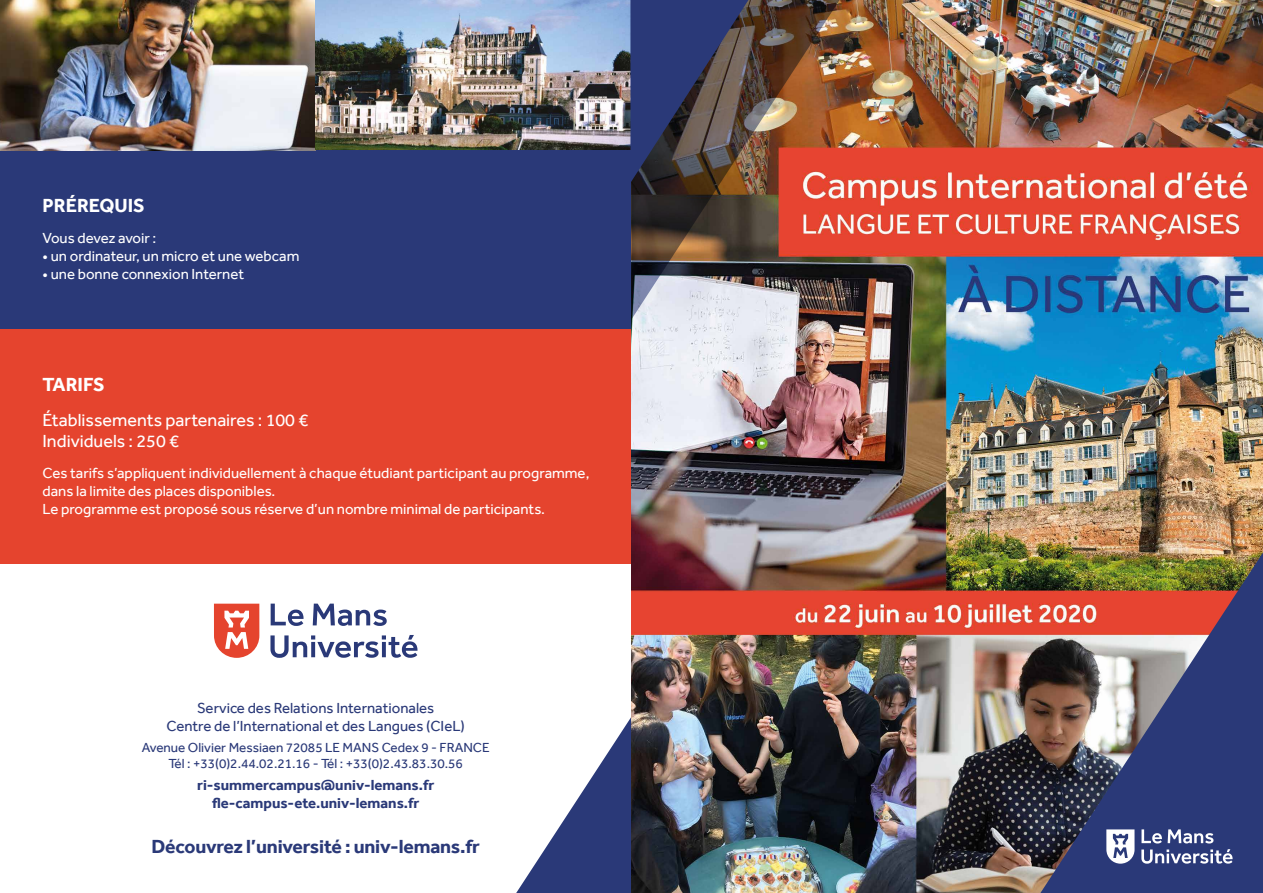
<style>
.page{position:relative;width:1263px;height:893px;background:#fff}
.page>*{position:absolute;margin:0;border:0;box-sizing:border-box;transform-origin:0 0}
.t1{font:700 19.5px "Effra";letter-spacing:-.01em;color:#2a3978}
.t2{font:700 19.5px "Effra";color:#fff}
.t3{font:18px/21.6px "Effra";color:#fff}
.t4{font:15px/18px "Effra";color:#fff}
.t5{font:15px/18px "Effra";color:#2a3978;text-align:center}
.t6{font:700 15px/18px "Effra";color:#2a3978;text-align:center}
.t7{font:15px "Effra";letter-spacing:-.02em;color:#fff}
.t8{font:13.5px/16.2px "Effra";color:#2a3978;text-align:center}
</style>
<div class="page">
<div style="left:0;top:328px;width:631px;height:236px;background:#e5442e"></div>
<div style="left:0;top:72px;width:631px;height:256px;background:#2a3978"></div>
<svg style="left:516px;top:717px;width:115px;height:176px"></svg>
<svg style="left:271px;top:604px;width:33px;height:22px"></svg>
<svg style="left:313px;top:604px;width:74px;height:22px"></svg>
<svg style="left:270px;top:635px;width:147px;height:23px"></svg>
<svg style="left:214px;top:604px;width:45px;height:54px"></svg>
<img style="left:0;top:0;width:630px;height:150px">
<img style="left:316px;top:0;width:314px;height:149px">
<img style="left:631px;top:0;width:632px;height:893px">
<img style="left:631px;top:0;width:226px;height:320px">
<svg style="left:630px;top:0;width:118px;height:183px"></svg>
<img style="left:1040px;top:552px;width:223px;height:341px">
<svg style="left:1141px;top:829px;width:72px;height:14px"></svg>
<svg style="left:1141px;top:849px;width:91px;height:15px"></svg>
<svg style="left:1106px;top:829px;width:28px;height:35px"></svg>
<h1 class="t2" style="left:43px;top:194px;width:104px">PRÉREQUIS</h1>
<p class="t7" style="left:43px;top:229px;width:115px">Vous devez avoir :</p>
<p class="t4" style="left:43px;top:247px;width:258px">• un ordinateur, un micro et une webcam</p>
<p class="t4" style="left:43px;top:265px;width:203px">• une bonne connexion Internet</p>
<h1 class="t2" style="left:43px;top:373px;width:64px">TARIFS</h1>
<p class="t3" style="left:43px;top:409px;width:267px">Établissements partenaires : 100 €<br>Individuels : 250 €</p>
<p class="t4" style="left:43px;top:464px;width:548px">Ces tarifs s’appliquent individuellement à chaque étudiant participant au programme, dans la limite des places disponibles.<br>Le programme est proposé sous réserve d’un nombre minimal de participants.</p>
<p class="t5" style="left:166px;top:699px;width:300px">Service des Relations Internationales<br>Centre de l’International et des Langues (CIeL)</p>
<p class="t8" style="left:142px;top:739px;width:349px">Avenue Olivier Messiaen 72085 LE MANS Cedex 9 - FRANCE<br>Tél : +33(0)2.44.02.21.16 - Tél : +33(0)2.43.83.30.56</p>
<p class="t6" style="left:197px;top:776px;width:239px">ri-summercampus@univ-lemans.fr fle-campus-ete.univ-lemans.fr</p>
<h1 class="t1" style="left:152px;top:835px;width:330px">Découvrez l’université : univ-lemans.fr</h1>
</div>
